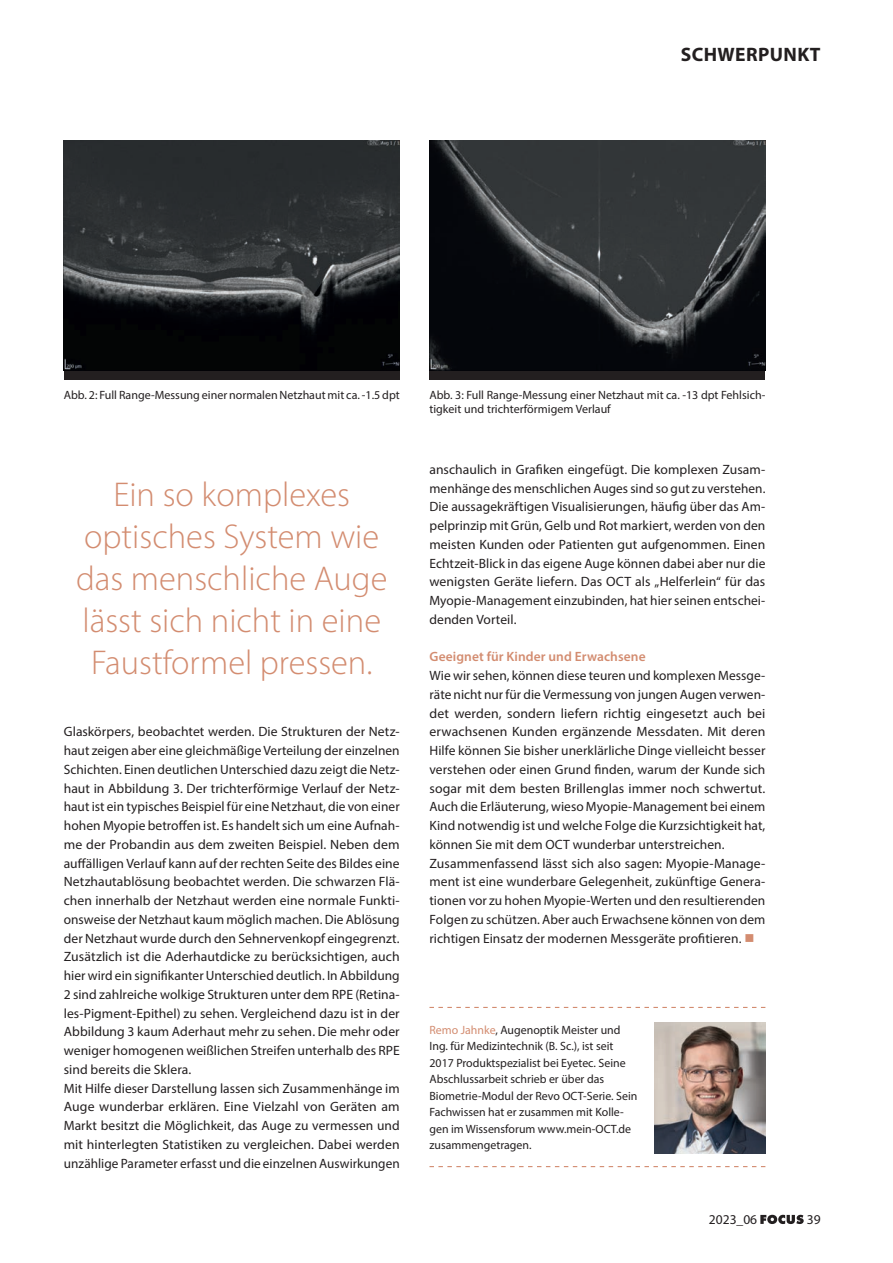
<style>
.page{position:relative;width:893px;height:1263px;background:#fff}
.page>*{position:absolute;margin:0;border:0;box-sizing:border-box;transform-origin:0 0}
.t1{font:300 34.5px/42px "Myriad Pro";color:#d38c70;text-align:center}
.t2{font:700 19.5px "Myriad Pro";letter-spacing:.02em;color:#231f20}
.t3{font:13.5px/18.8px "Myriad Pro";letter-spacing:.005em;color:#231f20}
.t4{font:600 13.5px "Myriad Pro";letter-spacing:.005em;color:#d38c70}
.t5{font:12px/16.5px "Myriad Pro";color:#231f20}
.s1{color:#d38c70}
</style>
<div class="page">
<svg style="left:429px;top:1007px;width:336px;height:1px"></svg>
<svg style="left:429px;top:1166px;width:336px;height:1px"></svg>
<img style="left:655px;top:1022px;width:110px;height:132px">
<div style="left:64px;top:140px;width:336px;height:240px;background:#231f20"></div>
<img style="left:64px;top:140px;width:336px;height:231px">
<div style="left:429px;top:140px;width:336px;height:240px;background:#231f20"></div>
<img style="left:429px;top:140px;width:336px;height:231px">
<svg style="left:760px;top:1215px;width:44px;height:9px"></svg>
<h2 class="t2" style="left:681px;top:42px;width:141px">SCHWERPUNKT</h2>
<p class="t5" style="left:64px;top:386px;width:338px">Abb. 2: Full Range-Messung einer normalen Netzhaut mit ca. -1.5 dpt</p>
<p class="t5" style="left:429px;top:387px;width:337px;line-height:14.4px">Abb. 3: Full Range-Messung einer Netzhaut mit ca. -13 dpt Fehlsich&shy;tigkeit und trichterförmigem Verlauf</p>
<h1 class="t1" style="left:76px;top:473px;width:313px">Ein so komplexes optisches System wie das menschliche Auge lässt sich nicht in eine<br>Faustformel pressen.</h1>
<p class="t3" style="left:64px;top:722px;width:337px">Glaskörpers, beobachtet werden. Die Strukturen der Netz&shy;haut zeigen aber eine gleichmäßige Verteilung der einzelnen Schichten. Einen deutlichen Unterschied dazu zeigt die Netz&shy;haut in Abbildung 3. Der trichterförmige Verlauf der Netz&shy;haut ist ein typisches Beispiel für eine Netzhaut, die von einer hohen Myopie betroffen ist. Es handelt sich um eine Aufnah&shy;me der Probandin aus dem zweiten Beispiel. Neben dem auffälligen Verlauf kann auf der rechten Seite des Bildes eine Netzhautablösung beobachtet werden. Die schwarzen Flä&shy;chen innerhalb der Netzhaut werden eine normale Funkti&shy;onsweise der Netzhaut kaum möglich machen. Die Ablösung der Netzhaut wurde durch den Sehnervenkopf eingegrenzt.<br>Zusätzlich ist die Aderhautdicke zu berücksichtigen, auch hier wird ein signifikanter Unterschied deutlich. In Abbildung 2 sind zahlreiche wolkige Strukturen unter dem RPE (Retina&shy;les-Pigment-Epithel) zu sehen. Vergleichend dazu ist in der Abbildung 3 kaum Aderhaut mehr zu sehen. Die mehr oder weniger homogenen weißlichen Streifen unterhalb des RPE sind bereits die Sklera.<br>Mit Hilfe dieser Darstellung lassen sich Zusammenhänge im Auge wunderbar erklären. Eine Vielzahl von Geräten am Markt besitzt die Möglichkeit, das Auge zu vermessen und mit hinterlegten Statistiken zu vergleichen. Dabei werden unzählige Parameter erfasst und die einzelnen Auswirkungen</p>
<p class="t3" style="left:429px;top:460px;width:337px;text-align:justify">anschaulich in Grafiken eingefügt. Die komplexen Zusam&shy;menhänge des menschlichen Auges sind so gut zu verstehen.<br>Die aussagekräftigen Visualisierungen, häufig über das Am&shy;pelprinzip mit Grün, Gelb und Rot markiert, werden von den meisten Kunden oder Patienten gut aufgenommen. Einen Echtzeit-Blick in das eigene Auge können dabei aber nur die wenigsten Geräte liefern. Das OCT als „Helferlein“ für das Myopie-Management einzubinden, hat hier seinen entschei&shy;denden Vorteil.</p>
<p class="t4" style="left:429px;top:648px;width:218px">Geeignet für Kinder und Erwachsene</p>
<p class="t3" style="left:429px;top:666px;width:337px">Wie wir sehen, können diese teuren und komplexen Messge&shy;räte nicht nur für die Vermessung von jungen Augen verwen&shy;det werden, sondern liefern richtig eingesetzt auch bei erwachsenen Kunden ergänzende Messdaten. Mit deren Hilfe können Sie bisher unerklärliche Dinge vielleicht besser verstehen oder einen Grund finden, warum der Kunde sich sogar mit dem besten Brillenglas immer noch schwertut.<br>Auch die Erläuterung, wieso Myopie-Management bei einem Kind notwendig ist und welche Folge die Kurzsichtigkeit hat, können Sie mit dem OCT wunderbar unterstreichen.<br>Zusammenfassend lässt sich also sagen: Myopie-Manage&shy;ment ist eine wunderbare Gelegenheit, zukünftige Genera&shy;tionen vor zu hohen Myopie-Werten und den resultierenden Folgen zu schützen. Aber auch Erwachsene können von dem richtigen Einsatz der modernen Messgeräte profitieren. <span class="s1">■</span></p>
<p class="t5" style="left:429px;top:1021px;width:209px"><span class="s1">Remo Jahnke</span>, Augenoptik Meister und Ing. für Medizintechnik (B. Sc.), ist seit 2017 Produktspezialist bei Eyetec. Seine Abschlussarbeit schrieb er über das Biometrie-Modul der Revo OCT-Serie. Sein Fachwissen hat er zusammen mit Kolle&shy;gen im Wissensforum www.mein-OCT.de zusammengetragen.</p>
<p class="t3" style="left:709px;top:1210px;width:50px">2023_06</p>
<p class="t3" style="left:807px;top:1210px;width:15px">39</p>
</div>
